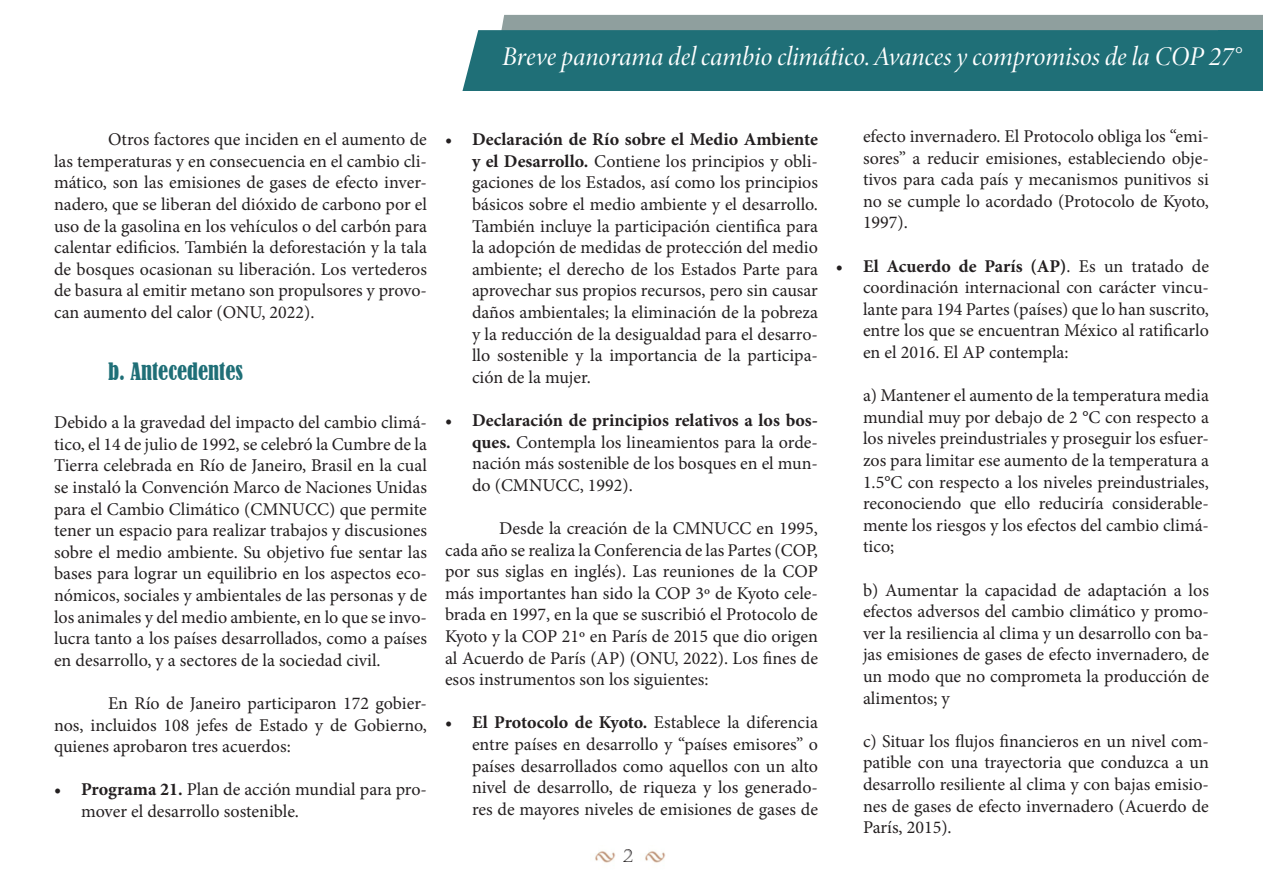
<style>
.page{position:relative;width:1263px;height:893px;background:#fff}
.page>*{position:absolute;margin:0;border:0;box-sizing:border-box;transform-origin:0 0}
.t1{font:italic 27px "Minion Variable Concept";letter-spacing:-.04em;color:#fff}
.t2{font:condensed 22.5px "Bernard";color:#1f6f77}
.t3{font:18px/21.6px "Minion Pro";color:#231f20;text-align:justify}
.t4{font:18px "Castellar";color:#231f20}
.s1{font-weight:700}
</style>
<div class="page">
<div style="left:501px;top:15px;width:745px;height:15px;background:#8f9f9e"></div>
<div style="left:462px;top:30px;width:757px;height:61px;background:#1f6f77"></div>
<div style="left:1246px;top:15px;width:17px;height:30px;background:#8f9f9e"></div>
<div style="left:1219px;top:30px;width:44px;height:61px;background:#1f6f77"></div>
<img style="left:595px;top:851px;width:20px;height:12px">
<img style="left:645px;top:851px;width:20px;height:12px">
<h1 class="t1" style="left:502px;top:37px;width:741px">Breve panorama del cambio climático. Avances y compromisos de la COP 27°</h1>
<p class="t3" style="left:54px;top:129px;width:375px;text-indent:54px">Otros factores que inciden en el aumento de las temperaturas y en consecuencia en el cambio cli&shy;mático, son las emisiones de gases de efecto inver&shy;nadero, que se liberan del dióxido de carbono por el uso de la gasolina en los vehículos o del carbón para calentar edificios. También la deforestación y la tala de bosques ocasionan su liberación. Los vertederos de basura al emitir metano son propulsores y provo&shy;can aumento del calor (ONU, 2022).</p>
<p class="t2" style="left:108px;top:358px;width:136px">b. Antecedentes</p>
<p class="t3" style="left:54px;top:412px;width:374px">Debido a la gravedad del impacto del cambio climá&shy;tico, el 14 de julio de 1992, se celebró la Cumbre de la Tierra celebrada en Río de Janeiro, Brasil en la cual se instaló la Convención Marco de Naciones Unidas para el Cambio Climático (CMNUCC) que permite tener un espacio para realizar trabajos y discusiones sobre el medio ambiente. Su objetivo fue sentar las bases para lograr un equilibrio en los aspectos eco&shy;nómicos, sociales y ambientales de las personas y de los animales y del medio ambiente, en lo que se invo&shy;lucra tanto a los países desarrollados, como a países en desarrollo, y a sectores de la sociedad civil.</p>
<p class="t3" style="left:54px;top:693px;width:374px;text-indent:54px">En Río de Janeiro participaron 172 gobier&shy;nos, incluidos 108 jefes de Estado y de Gobierno, quienes aprobaron tres acuerdos:</p>
<p class="t3" style="left:81px;top:779px;width:347px;text-indent:-27px"><span class="s1">• Programa 21.</span> Plan de acción mundial para pro&shy;mover el desarrollo sostenible.</p>
<p class="t3" style="left:472px;top:129px;width:347px;text-indent:-27px"><span class="s1">• Declaración de Río sobre el Medio Ambiente y el Desarrollo.</span> Contiene los principios y obli&shy;gaciones de los Estados, así como los principios básicos sobre el medio ambiente y el desarrollo.<br>También incluye la participación cientifica para la adopción de medidas de protección del medio ambiente; el derecho de los Estados Parte para aprovechar sus propios recursos, pero sin causar daños ambientales; la eliminación de la pobreza y la reducción de la desigualdad para el desarro&shy;llo sostenible y la importancia de la participa&shy;ción de la mujer.</p>
<p class="t3" style="left:472px;top:410px;width:347px;text-indent:-27px"><span class="s1">• Declaración de principios relativos a los bos&shy;ques.</span> Contempla los lineamientos para la orde&shy;nación más sostenible de los bosques en el mun&shy;do (CMNUCC, 1992).</p>
<p class="t3" style="left:445px;top:518px;width:374px;text-indent:54px">Desde la creación de la CMNUCC en 1995, cada año se realiza la Conferencia de las Partes (COP, por sus siglas en inglés). Las reuniones de la COP más importantes han sido la COP 3º de Kyoto cele&shy;brada en 1997, en la que se suscribió el Protocolo de Kyoto y la COP 21º en París de 2015 que dio origen al Acuerdo de París (AP) (ONU, 2022). Los fines de esos instrumentos son los siguientes:</p>
<p class="t3" style="left:472px;top:712px;width:347px;text-indent:-27px"><span class="s1">• El Protocolo de Kyoto.</span> Establece la diferencia entre países en desarrollo y “países emisores” o países desarrollados como aquellos con un alto nivel de desarrollo, de riqueza y los generado&shy;res de mayores niveles de emisiones de gases de</p>
<p class="t4" style="left:623px;top:846px;width:11px">2</p>
<p class="t3" style="left:863px;top:125px;width:347px;text-indent:-27px">• efecto invernadero. El Protocolo obliga los “emi&shy;sores” a reducir emisiones, estableciendo obje&shy;tivos para cada país y mecanismos punitivos si no se cumple lo acordado (Protocolo de Kyoto, 1997).</p>
<p class="t3" style="left:863px;top:255px;width:347px;text-indent:-27px"><span class="s1">• El Acuerdo de París (AP)</span>. Es un tratado de coordinación internacional con carácter vincu&shy;lante para 194 Partes (países) que lo han suscrito, entre los que se encuentran México al ratificarlo en el 2016. El AP contempla:</p>
<p class="t3" style="left:863px;top:385px;width:347px;text-indent:-27px">• a) Mantener el aumento de la temperatura media mundial muy por debajo de 2 °C con respecto a los niveles preindustriales y proseguir los esfuer&shy;zos para limitar ese aumento de la temperatura a 1.5°C con respecto a los niveles preindustriales, reconociendo que ello reduciría considerable&shy;mente los riesgos y los efectos del cambio climá&shy;tico;</p>
<p class="t3" style="left:863px;top:579px;width:347px;text-indent:-27px">• b) Aumentar la capacidad de adaptación a los efectos adversos del cambio climático y promo&shy;ver la resiliencia al clima y un desarrollo con ba&shy;jas emisiones de gases de efecto invernadero, de un modo que no comprometa la producción de alimentos; y</p>
<p class="t3" style="left:863px;top:730px;width:347px;text-indent:-27px">• c) Situar los flujos financieros en un nivel com&shy;patible con una trayectoria que conduzca a un desarrollo resiliente al clima y con bajas emisio&shy;nes de gases de efecto invernadero (Acuerdo de París, 2015).</p>
</div>
